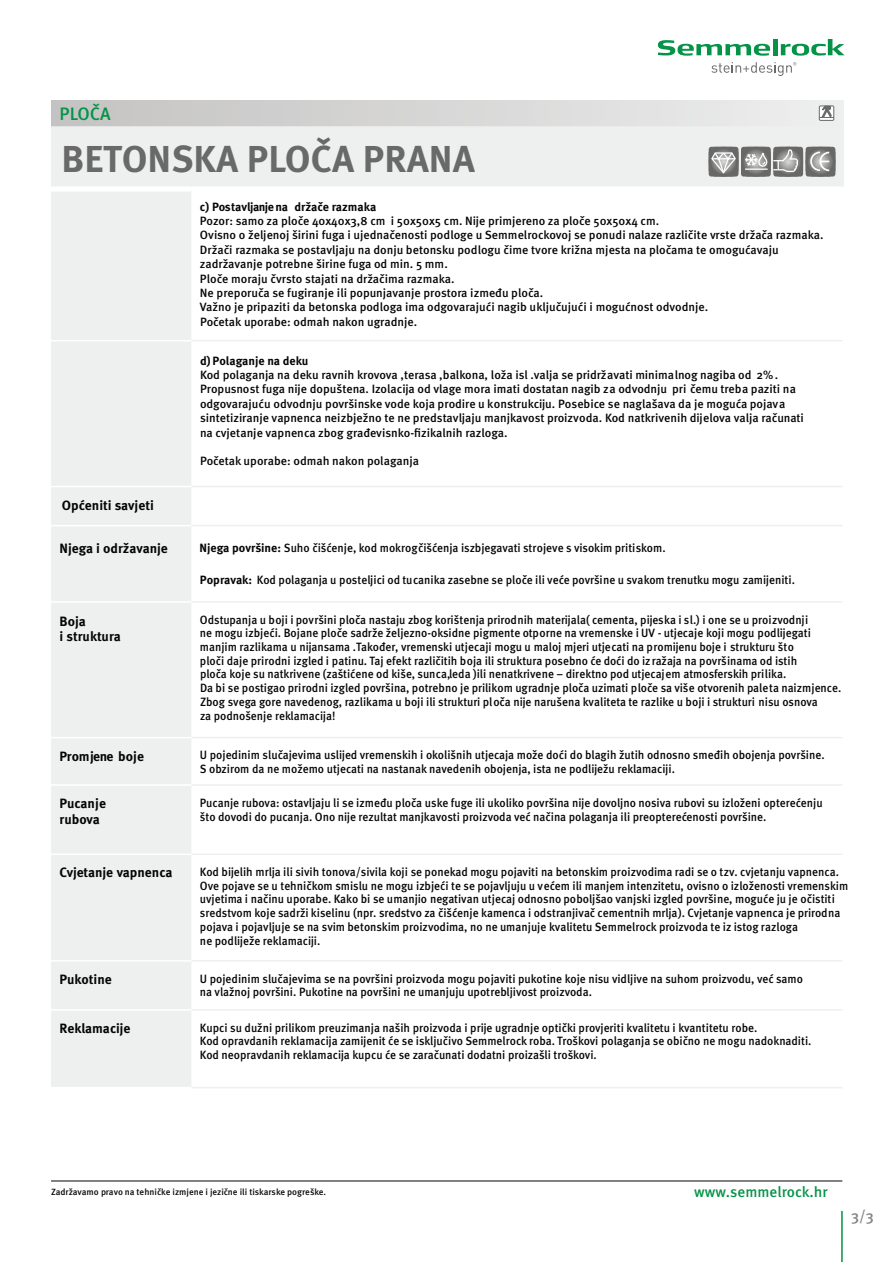
<style>
.page{position:relative;width:893px;height:1262px;background:#fff}
.page>*{position:absolute;margin:0;border:0;box-sizing:border-box;transform-origin:0 0}
.t1{font:700 37.5px "Meta Pro";color:#6a6969}
.t2{font:500 18px "Meta Pro";color:#059348}
.t3{font:500 15px "Meta Pro";color:#059348}
.t4{font:500 15px "Meta Pro";color:#828383}
.t5{font:700 13.5px/16.2px "Meta Pro";color:#040504}
.t6{font:700 13.5px "Meta Pro";letter-spacing:-.02em;color:#040504}
.t7{font:500 12px/13.6px "Meta Pro";color:#040504;scale:.95 1}
.t8{font:500 12px/14.4px "Meta Pro";color:#040504}
.t9{font:700 12px "Meta Pro";color:#040504}
.t10{font:500 9px "Meta Pro";color:#040504}
.s1{font-weight:700}
</style>
<div class="page">
<hr style="left:51px;top:1180px;width:791px;height:1px;background:#040504">
<hr style="left:841px;top:1210px;width:1px;height:52px;background:#059348">
<svg style="left:658px;top:40px;width:112px;height:16px"></svg>
<div style="left:772px;top:39px;width:5px;height:16px;background:#059348"></div>
<svg style="left:780px;top:39px;width:64px;height:17px"></svg>
<svg style="left:711px;top:62px;width:85px;height:14px"></svg>
<div style="left:51px;top:192px;width:140px;height:894px;background:#eef0f0"></div>
<hr style="left:51px;top:853px;width:140px;height:2px;background:#fff">
<hr style="left:51px;top:960px;width:140px;height:1px;background:#fff">
<hr style="left:51px;top:1009px;width:140px;height:1px;background:#fff">
<hr style="left:51px;top:784px;width:140px;height:1px;background:#fff">
<hr style="left:191px;top:784px;width:651px;height:1px;background:#eef0f0">
<hr style="left:51px;top:340px;width:140px;height:1px;background:#fff">
<hr style="left:51px;top:486px;width:140px;height:1px;background:#fff">
<hr style="left:51px;top:525px;width:140px;height:1px;background:#fff">
<hr style="left:51px;top:601px;width:140px;height:1px;background:#fff">
<hr style="left:51px;top:737px;width:140px;height:1px;background:#fff">
<hr style="left:191px;top:853px;width:651px;height:2px;background:#eef0f0">
<hr style="left:191px;top:960px;width:651px;height:1px;background:#eef0f0">
<hr style="left:191px;top:1009px;width:651px;height:1px;background:#eef0f0">
<hr style="left:191px;top:1086px;width:651px;height:2px;background:#eef0f0">
<hr style="left:191px;top:340px;width:651px;height:1px;background:#eef0f0">
<hr style="left:191px;top:486px;width:651px;height:1px;background:#eef0f0">
<hr style="left:191px;top:525px;width:651px;height:1px;background:#eef0f0">
<hr style="left:191px;top:601px;width:651px;height:1px;background:#eef0f0">
<hr style="left:191px;top:737px;width:651px;height:1px;background:#eef0f0">
<div style="left:51px;top:101px;width:792px;height:25px;background:linear-gradient(to right,#c4c3c2,#ededed)"></div>
<div style="left:51px;top:126px;width:792px;height:60px;background:#eef0f0"></div>
<div style="left:819px;top:106px;width:14px;height:15px;border:1px solid #6a6969"></div>
<svg style="left:819px;top:105px;width:14px;height:15px"></svg>
<svg style="left:708px;top:147px;width:127px;height:29px;background:#969696"></svg>
<h2 class="t2" style="left:60px;top:107px;width:53px">PLOČA</h2>
<h1 class="t1" style="left:61px;top:143px;width:415px">BETONSKA PLOČA PRANA</h1>
<p class="t9" style="left:200px;top:201px;width:178px">c) Postavljanjena držače razmaka</p>
<p class="t8" style="left:200px;top:215px;width:625px">Pozor: samo za ploče 40x40x3,8 cm i 50x50x5 cm. Nĳe primjereno za ploče 50x50x4 cm.<br>Ovisno o željenoj širini fuga i ujednačenosti podloge u Semmelrockovoj se ponudi nalaze različite vrste držača razmaka.<br>Držači razmaka se postavljaju na donju betonsku podlogu čime tvore križna mjesta na pločama te omogućavaju zadržavanje potrebne širine fuga od min. 5 mm.<br>Ploče moraju čvrsto stajati na držačima razmaka.<br>Ne preporuča se fugiranje ili popunjavanje prostora između ploča.<br>Važno je pripaziti da betonska podloga ima odgovarajući nagib uključujući i mogućnost odvodnje.<br>Početak uporabe: odmah nakon ugradnje.</p>
<p class="t9" style="left:200px;top:355px;width:110px">d) Polaganje na deku</p>
<p class="t8" style="left:200px;top:369px;width:605px">Kod polaganja na deku ravnih krovova ,terasa ,balkona, loža isl .valja se pridržavati minimalnog nagiba od 2%.<br>Propusnost fuga nĳe dopuštena. Izolacĳa od vlage mora imati dostatan nagib za odvodnju pri čemu treba paziti na odgovarajuću odvodnju površinske vode koja prodire u konstrukcĳu. Posebice se naglašava da je moguća pojava sintetiziranje vapnenca neizbježno te ne predstavljaju manjkavost proizvoda. Kod natkrivenih dĳelova valja računati na cvjetanje vapnenca zbog građevisnko-fizikalnih razloga.</p>
<p class="t8" style="left:200px;top:455px;width:220px">Početak uporabe: odmah nakon polaganja</p>
<p class="t5" style="left:62px;top:498px;width:93px">Općeniti savjeti</p>
<p class="t5" style="left:60px;top:541px;width:110px">Njega i održavanje</p>
<p class="t7" style="left:199px;top:542px;width:492px"><span class="s1">Njega površine:</span> Suho čišćenje, kod mokrogčišćenja iszbjegavati strojeve s visokim pritiskom.</p>
<p class="t5" style="left:60px;top:614px;width:28px">Boja</p>
<p class="t5" style="left:60px;top:629px;width:63px">i struktura</p>
<p class="t7" style="left:200px;top:574px;width:628px"><span class="s1">Popravak:</span> Kod polaganja u posteljici od tucanika zasebne se ploče ili veće površine u svakom trenutku mogu zamĳeniti.</p>
<p class="t7" style="left:200px;top:614px;width:676px">Odstupanja u boji i površini ploča nastaju zbog korištenja prirodnih materĳala( cementa, pĳeska i sl.) i one se u proizvodnji<br>ne mogu izbjeći. Bojane ploče sadrže željezno-oksidne pigmente otporne na vremenske i UV - utjecaje koji mogu podlĳegati manjim razlikama u nĳansama .Također, vremenski utjecaji mogu u maloj mjeri utjecati na promĳenu boje i strukturu što<br>ploči daje prirodni izgled i patinu. Taj efekt različitih boja ili struktura posebno će doći do izražaja na površinama od istih<br>ploča koje su natkrivene (zaštićene od kiše, sunca, leda )ili nenatkrivene – direktno pod utjecajem atmosferskih prilika.<br>Da bi se postigao prirodni izgled površina, potrebno je prilikom ugradnje ploča uzimati ploče sa više otvorenih paleta naizmjence.<br>Zbog svega gore navedenog, razlikama u boji ili strukturi ploča nĳe narušena kvaliteta te razlike u boji i strukturi nisu osnova<br>za podnošenje reklamacĳa!</p>
<p class="t6" style="left:60px;top:750px;width:86px">Promjene boje</p>
<p class="t7" style="left:200px;top:749px;width:659px">U pojedinim slučajevima uslĳed vremenskih i okolišnih utjecaja može doći do blagih žutih odnosno smeđih obojenja površine.<br>S obzirom da ne možemo utjecati na nastanak navedenih obojenja, ista ne podlĳežu reklamacĳi.</p>
<p class="t5" style="left:60px;top:796px;width:48px">Pucanje rubova</p>
<p class="t7" style="left:200px;top:797px;width:657px">Pucanje rubova: ostavljaju li se između ploča uske fuge ili ukoliko površina nĳe dovoljno nosiva rubovi su izloženi opterećenju što dovodi do pucanja. Ono nĳe rezultat manjkavosti proizvoda već načina polaganja ili preopterećenosti površine.</p>
<p class="t5" style="left:60px;top:865px;width:115px">Cvjetanje vapnenca</p>
<p class="t7" style="left:200px;top:866px;width:684px">Kod bĳelih mrlja ili sivih tonova/sivila koji se ponekad mogu pojaviti na betonskim proizvodima radi se o tzv. cvjetanju vapnenca.<br>Ove pojave se u tehničkom smislu ne mogu izbjeći te se pojavljuju u većem ili manjem intenzitetu, ovisno o izloženosti vremenskim uvjetima i načinu uporabe. Kako bi se umanjio negativan utjecaj odnosno poboljšao vanjski izgled površine, moguće ju je očistiti sredstvom koje sadrži kiselinu (npr. sredstvo za čišćenje kamenca i odstranjivač cementnih mrlja). Cvjetanje vapnenca je prirodna pojava i pojavljuje se na svim betonskim proizvodima, no ne umanjuje kvalitetu Semmelrock proizvoda te iz istog razloga<br>ne podlĳeže reklamacĳi.</p>
<p class="t5" style="left:60px;top:972px;width:54px">Pukotine</p>
<p class="t7" style="left:200px;top:972px;width:636px">U pojedinim slučajevima se na površini proizvoda mogu pojaviti pukotine koje nisu vidljive na suhom proizvodu, već samo na vlažnoj površini. Pukotine na površini ne umanjuju upotrebljivost proizvoda.</p>
<p class="t5" style="left:60px;top:1021px;width:72px">Reklamacĳe</p>
<p class="t7" style="left:200px;top:1021px;width:645px">Kupci su dužni prilikom preuzimanja naših proizvoda i prĳe ugradnje optički provjeriti kvalitetu i kvantitetu robe.<br>Kod opravdanih reklamacĳa zamĳenit će se isključivo Semmelrock roba. Troškovi polaganja se obično ne mogu nadoknaditi.<br>Kod neopravdanih reklamacĳa kupcu će se zaračunati dodatni proizašli troškovi.</p>
<p class="t10" style="left:51px;top:1187px;width:276px">Zadržavamo pravo na tehničke izmjene i jezične ili tiskarske pogreške.</p>
<p class="t3" style="left:694px;top:1186px;width:135px">www.semmelrock.hr</p>
<p class="t4" style="left:851px;top:1209px;width:24px">3/3</p>
</div>
